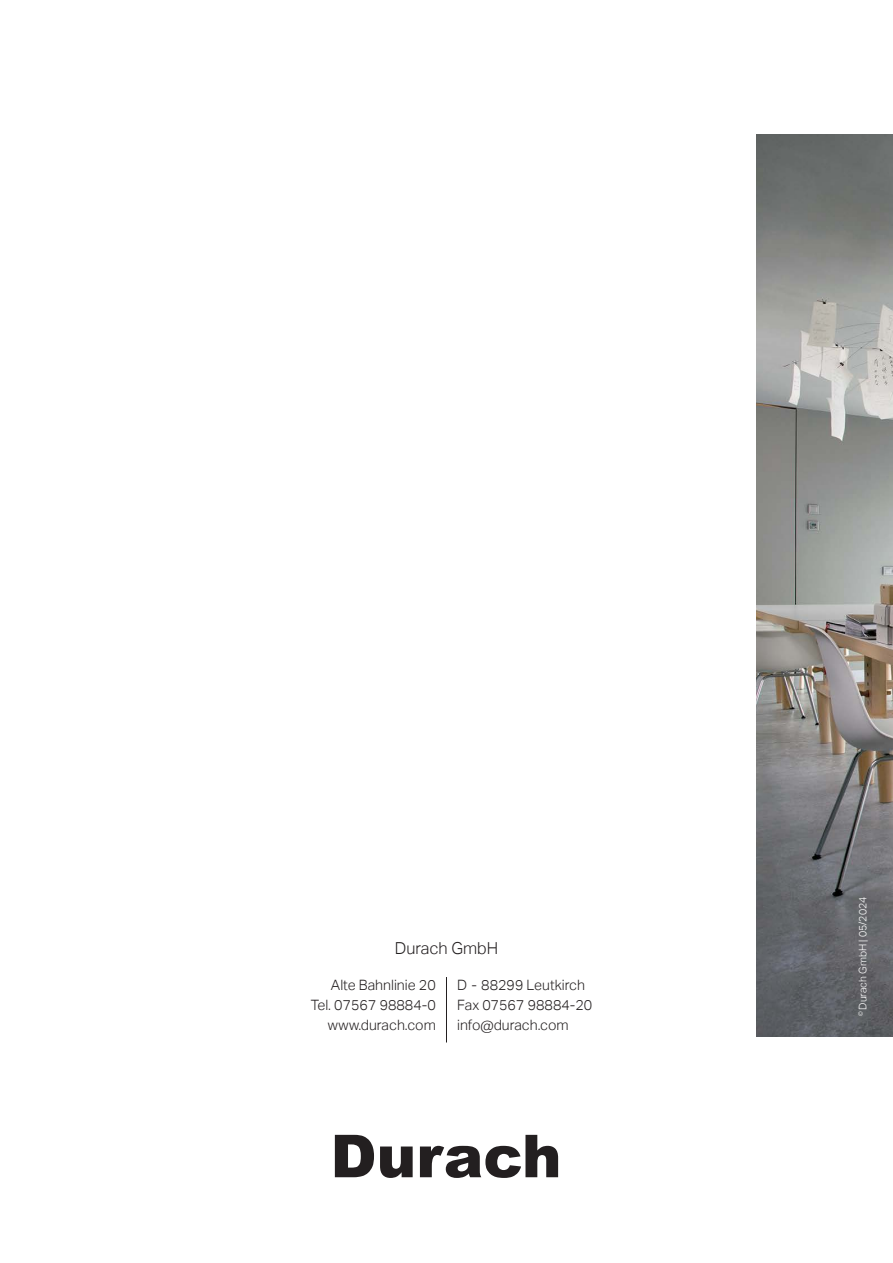
<style>
.page{position:relative;width:893px;height:1263px;background:#fff}
.page>*{position:absolute;margin:0;border:0;box-sizing:border-box;transform-origin:0 0}
.t1{font:300 16.5px "Aktiv Grotesk";color:#231f20}
.t2{font:300 14.25px/20.2px "Aktiv Grotesk";color:#231f20;text-align:right}
.t3{font:300 10.5px "Aktiv Grotesk";color:#fff}
</style>
<div class="page">
<img style="left:756px;top:135px;width:137px;height:902px">
<svg style="left:335px;top:1135px;width:223px;height:43px"></svg>
<hr style="left:446px;top:977px;width:1px;height:65px;background:#231f20">
<p class="t1" style="left:395px;top:939px;width:105px">Durach GmbH</p>
<p class="t2" style="left:311px;top:975px;width:126px">Alte Bahnlinie 20<br>Tel. 07567 98884-0 www.durach.com</p>
<p class="t2" style="left:457px;top:975px;width:137px;text-align:left">D - 88299 Leutkirch<br>Fax 07567 98884-20 info@durach.com</p>
<p class="t3" style="left:857px;top:1016px;width:121px;rotate:-90deg"><sup>©</sup> Durach GmbH | 05/2024</p>
</div>
